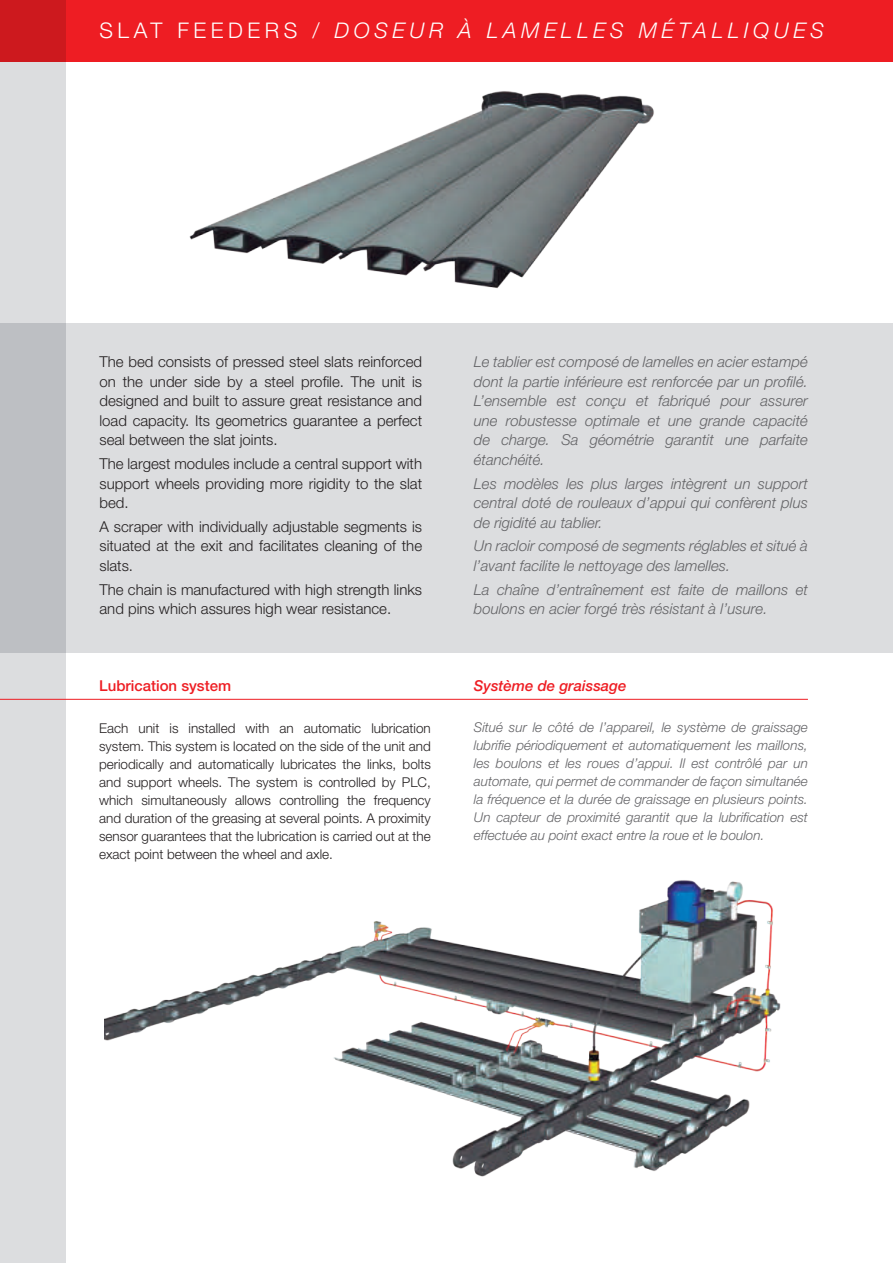
<style>
.page{position:relative;width:893px;height:1263px;background:#fff}
.page>*{position:absolute;margin:0;border:0;box-sizing:border-box;transform-origin:0 0}
.t1{font:italic 300 21.6px "Helvetica Neue LT Std";letter-spacing:.21em;color:#fff}
.t2{font:italic 300 15px/19.5px "Helvetica Neue LT Std";color:#636366;text-align:justify}
.t3{font:300 15px/19.5px "Helvetica Neue LT Std";color:#231f20;text-align:justify}
.t4{font:italic 500 15px "Helvetica Neue LT Std";color:#ee1d23}
.t5{font:500 15px "Helvetica Neue LT Std";color:#ee1d23}
.t6{font:300 13.5px/18px "Helvetica Neue LT Std";color:#231f20;text-align:justify}
.t7{font:italic 300 13.5px/18px "Helvetica Neue LT Std";color:#636366;text-align:justify}
.s1{font-style:normal}
</style>
<div class="page">
<div style="left:0;top:0;width:893px;height:61px;background:#ee1d23"></div>
<div style="left:0;top:323px;width:893px;height:330px;background:#dcdddf"></div>
<svg style="left:0;top:0;width:65px;height:1263px;background:#d3cbce"></svg>
<img style="left:189px;top:91px;width:465px;height:197px">
<img style="left:105px;top:880px;width:676px;height:297px">
<hr style="left:0;top:699px;width:808px;height:1px;background:#ee1d23">
<h1 class="t1" style="left:100px;top:18px;width:726px"><span class="s1">SLAT FEEDERS /</span> DOSEUR À LAMELLES MÉTALLIQUES</h1>
<p class="t3" style="left:100px;top:352px;width:324px">The bed consists of pressed steel slats reinforced on the under side by a steel profile. The unit is designed and built to assure great resistance and load capacity. Its geometrics guarantee a perfect seal between the slat joints.</p>
<p class="t3" style="left:100px;top:454px;width:324px">The largest modules include a central support with support wheels providing more rigidity to the slat bed.</p>
<p class="t3" style="left:100px;top:516px;width:324px">A scraper with individually adjustable segments is situated at the exit and facilitates cleaning of the slats.</p>
<p class="t3" style="left:100px;top:579px;width:324px">The chain is manufactured with high strength links and pins which assures high wear resistance.</p>
<p class="t2" style="left:474px;top:352px;width:336px">Le tablier est composé de lamelles en acier estampé dont la partie inférieure est renforcée par un profilé.<br>L’ensemble est conçu et fabriqué pour assurer une robustesse optimale et une grande capacité de charge. Sa géométrie garantit une parfaite étanchéité.</p>
<p class="t2" style="left:474px;top:473px;width:336px">Les modèles les plus larges intègrent un support central doté de rouleaux d’appui qui confèrent plus de rigidité au tablier.</p>
<p class="t2" style="left:474px;top:536px;width:336px">Un racloir composé de segments réglables et situé à l’avant facilite le nettoyage des lamelles.</p>
<p class="t2" style="left:474px;top:579px;width:336px">La chaîne d’entraînement est faite de maillons et boulons en acier forgé très résistant à l’usure.</p>
<p class="t5" style="left:99px;top:677px;width:133px">Lubrication system</p>
<p class="t4" style="left:474px;top:677px;width:154px">Système de graissage</p>
<p class="t6" style="left:99px;top:719px;width:333px">Each unit is installed with an automatic lubrication system. This system is located on the side of the unit and periodically and automatically lubricates the links, bolts and support wheels. The system is controlled by PLC, which simultaneously allows controlling the frequency and duration of the greasing at several points. A proximity sensor guarantees that the lubrication is carried out at the exact point between the wheel and axle.</p>
<p class="t7" style="left:474px;top:718px;width:336px">Situé sur le côté de l’appareil, le système de graissage lubrifie périodiquement et automatiquement les maillons, les boulons et les roues d’appui. Il est contrôlé par un automate, qui permet de commander de façon simultanée la fréquence et la durée de graissage en plusieurs points.<br>Un capteur de proximité garantit que la lubrification est effectuée au point exact entre la roue et le boulon.</p>
</div>
